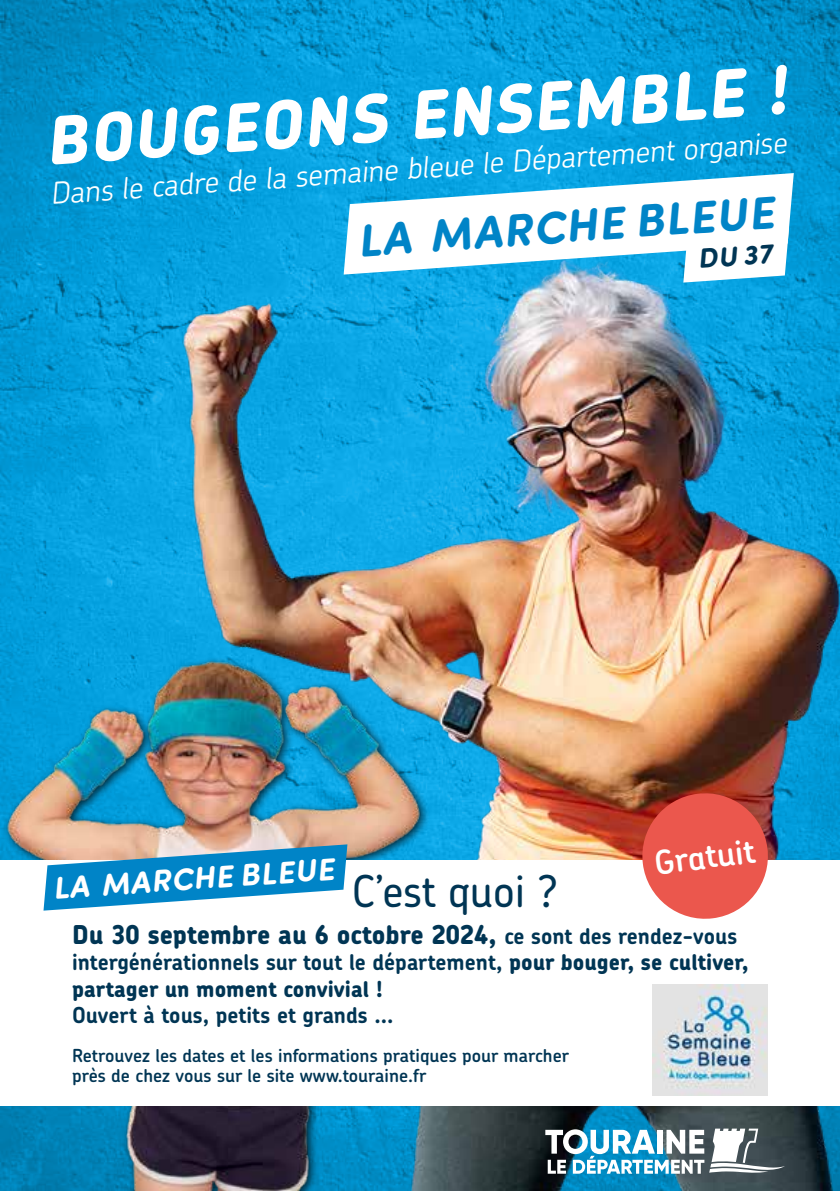
<style>
.page{position:relative;width:840px;height:1191px;background:#fff}
.page>*{position:absolute;margin:0;border:0;box-sizing:border-box;transform-origin:0 0}
.t1{font:italic 800 66px "Chevin Pro";color:#fff}
.t2{font:italic 700 46px "Sofia Pro Soft";color:#0084c7}
.t3{font:500 43.8px "Chevin Pro";color:#003554}
.t4{font:600 33.2px "Chevin Pro";color:#fff}
.t5{font:italic 700 31.2px "Sofia Pro Soft";color:#fff}
.t6{font:italic 300 30px "Chevin Pro";color:#fff}
.t7{font:italic 700 27.8px "Sofia Pro Soft";color:#003554}
.t8{font:800 26px "Chevin Pro";color:#003554}
.t9{font:800 22px/26.4px "Chevin Pro";color:#003554}
.t10{font:700 22px "Chevin Pro";color:#003554}
.t11{font:600 18px/20px "Chevin Pro";color:#003554}
.s1{font-weight:700;font-size:22px}
.s2{font-weight:700}
</style>
<div class="page">
<img style="left:0;top:0;width:839px;height:641px">
<img style="left:148px;top:237px;width:691px;height:954px">
<img style="left:0;top:641px;width:420px;height:550px">
<div style="left:0;top:860px;width:839px;height:246px;background:#fff"></div>
<svg style="left:545px;top:1128px;width:239px;height:45px"></svg>
<svg style="left:343px;top:173px;width:450px;height:101px"></svg>
<svg style="left:683px;top:227px;width:105px;height:55px"></svg>
<svg style="left:43px;top:844px;width:304px;height:66px"></svg>
<svg style="left:638px;top:789px;width:133px;height:130px;background:#de655c"></svg>
<img style="left:652px;top:985px;width:115px;height:110px">
<h1 class="t1" style="left:42px;top:98px;width:744px;rotate:-4deg">BOUGEONS ENSEMBLE !</h1>
<h3 class="t6" style="left:49px;top:173px;width:739px;rotate:-4deg">Dans le cadre de la semaine bleue le Département organise</h3>
<h2 class="t2" style="left:355px;top:207px;width:419px;rotate:-4deg">LA MARCHE BLEUE</h2>
<h3 class="t7" style="left:696px;top:238px;width:76px;rotate:-4deg">DU 37</h3>
<h3 class="t5" style="left:51px;top:865px;width:283px;rotate:-4deg">LA MARCHE BLEUE</h3>
<h3 class="t3" style="left:351px;top:862px;width:208px">C’est quoi ?</h3>
<h3 class="t4" style="left:651px;top:841px;width:103px;rotate:-7deg">Gratuit</h3>
<h3 class="t8" style="left:72px;top:917px;width:666px">Du 30 septembre au 6 octobre 2024, <span class="s1">ce sont des rendez-vous</span></h3>
<p class="t9" style="left:72px;top:949px;width:677px"><span class="s2">intergénérationnels sur tout le département,</span> pour bouger, se cultiver, partager un moment convivial !</p>
<p class="t10" style="left:72px;top:1000px;width:323px">Ouvert à tous, petits et grands ...</p>
<p class="t11" style="left:72px;top:1044px;width:498px">Retrouvez les dates et les informations pratiques pour marcher près de chez vous sur le site www.touraine.fr</p>
</div>
